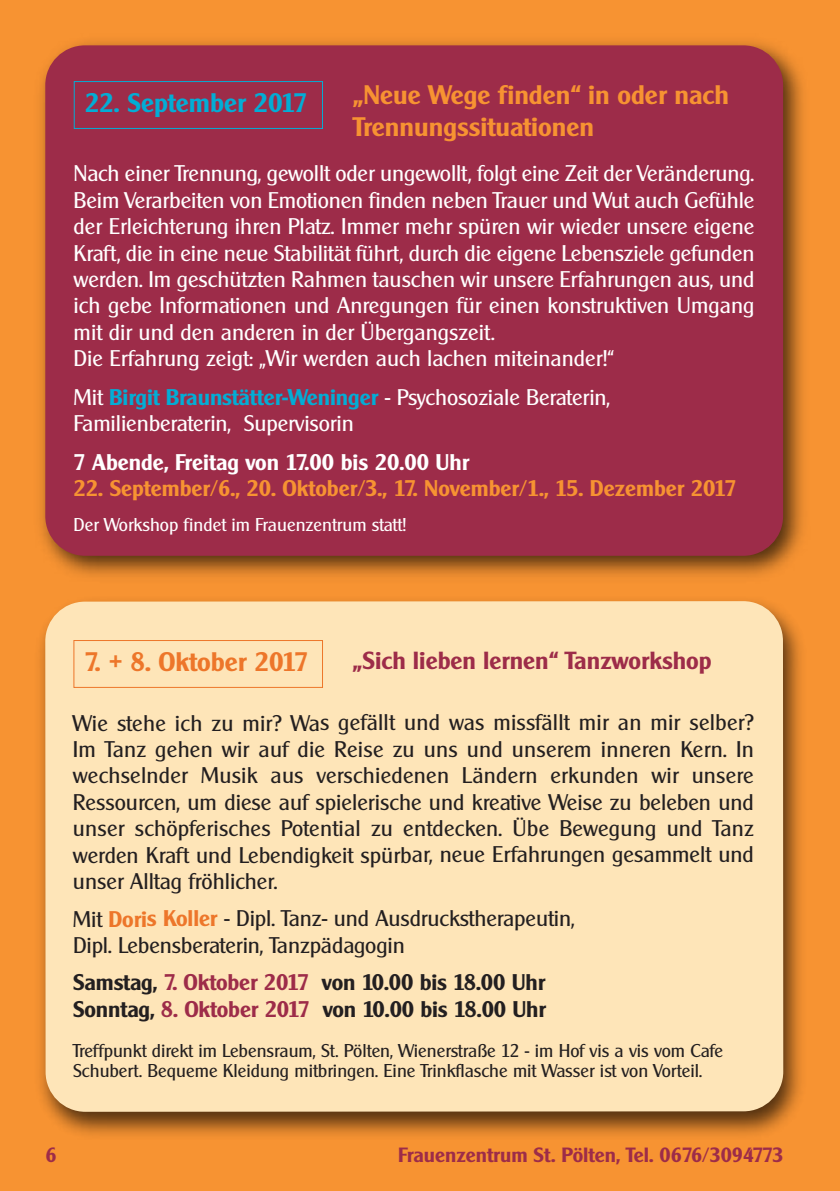
<style>
.page{position:relative;width:840px;height:1191px;background:#fff}
.page>*{position:absolute;margin:0;border:0;box-sizing:border-box;transform-origin:0 0}
.t1{font:700 26px/31.2px "Alexander Becker";color:#f79332}
.t2{font:700 26px "Alexander Becker";color:#03add5}
.t3{font:700 26px "Alexander Becker";color:#ed762a}
.t4{font:700 24px "Alexander Becker";color:#9d2c49}
.t5{font:22px/26.4px "Alexander Becker";letter-spacing:-.005em;color:#fff}
.t6{font:22px/26.4px "Alexander Becker";letter-spacing:-.005em;color:#231f20;text-align:justify}
.t7{font:700 22px/26.4px "Alexander Becker";letter-spacing:-.005em;color:#231f20}
.t8{font:700 22px "Alexander Becker";color:#f79332}
.t9{font:700 22px "Alexander Becker";color:#fff}
.t10{font:700 20px "Alexander Becker";color:#9d2c49}
.t11{font:18px/20px "Alexander Becker";color:#231f20}
.t12{font:18px "Alexander Becker";color:#fff}
.s1{font-weight:700;color:#03add5}
.s2{font-weight:700;color:#ed762a}
.s3{color:#9d2c49}
</style>
<div class="page">
<div style="left:0;top:0;width:839px;height:1191px;background:#f79332"></div>
<img style="left:39px;top:41px;width:765px;height:1095px">
<div style="left:45px;top:601px;width:737px;height:510px;background:#fee5b8;border-radius:40px"></div>
<div style="left:45px;top:45px;width:737px;height:511px;background:#9d2c49;border-radius:40px"></div>
<div style="left:74px;top:81px;width:249px;height:48px;border:1px solid #03add5"></div>
<div style="left:73px;top:640px;width:250px;height:48px;border:1px solid #ed762a"></div>
<p class="t2" style="left:85px;top:87px;width:224px">22. September 2017</p>
<p class="t1" style="left:353px;top:80px;width:377px">„Neue Wege finden“ in oder nach<br>Trennungssituationen</p>
<p class="t5" style="left:74px;top:160px;width:682px">Nach einer Trennung, gewollt oder ungewollt, folgt eine Zeit der Veränderung.<br>Beim Verarbeiten von Emotionen finden neben Trauer und Wut auch Gefühle der Erleichterung ihren Platz. Immer mehr spüren wir wieder unsere eigene Kraft, die in eine neue Stabilität führt, durch die eigene Lebensziele gefunden werden. Im geschützten Rahmen tauschen wir unsere Erfahrungen aus, und ich gebe Informationen und Anregungen für einen konstruktiven Umgang mit dir und den anderen in der Übergangszeit.<br>Die Erfahrung zeigt: „Wir werden auch lachen miteinander!“</p>
<p class="t5" style="left:74px;top:384px;width:538px">Mit <span class="s1">Birgit Braunstätter-Weninger</span> - Psychosoziale Beraterin,<br>Familienberaterin, Supervisorin</p>
<p class="t9" style="left:74px;top:448px;width:397px">7 Abende, Freitag von 17.00 bis 20.00 Uhr</p>
<p class="t8" style="left:74px;top:475px;width:664px">22. September/6., 20. Oktober/3., 17. November/1., 15. Dezember 2017</p>
<p class="t12" style="left:74px;top:513px;width:334px">Der Workshop findet im Frauenzentrum statt!</p>
<p class="t3" style="left:84px;top:646px;width:226px">7. + 8. Oktober 2017</p>
<p class="t4" style="left:352px;top:646px;width:360px">„Sich lieben lernen“ Tanzworkshop</p>
<p class="t6" style="left:73px;top:709px;width:682px">Wie stehe ich zu mir? Was gefällt und was missfällt mir an mir selber?<br>Im Tanz gehen wir auf die Reise zu uns und unserem inneren Kern. In wechselnder Musik aus verschiedenen Ländern erkunden wir unsere Ressourcen, um diese auf spielerische und kreative Weise zu beleben und unser schöpferisches Potential zu entdecken. Übe Bewegung und Tanz werden Kraft und Lebendigkeit spürbar, neue Erfahrungen gesammelt und unser Alltag fröhlicher.</p>
<p class="t6" style="left:73px;top:905px;width:503px">Mit <span class="s2">Doris Koller</span> - Dipl. Tanz- und Ausdruckstherapeutin,<br>Dipl. Lebensberaterin, Tanzpädagogin</p>
<p class="t7" style="left:73px;top:969px;width:474px">Samstag, <span class="s3">7. Oktober 2017</span> von 10.00 bis 18.00 Uhr<br>Sonntag, <span class="s3">8. Oktober 2017</span> von 10.00 bis 18.00 Uhr</p>
<p class="t11" style="left:73px;top:1040px;width:651px">Treffpunkt direkt im Lebensraum, St. Pölten, Wienerstraße 12 - im Hof vis a vis vom Cafe<br>Schubert. Bequeme Kleidung mitbringen. Eine Trinkflasche mit Wasser ist von Vorteil.</p>
<p class="t10" style="left:45px;top:1143px;width:13px">6</p>
<p class="t10" style="left:398px;top:1143px;width:386px">Frauenzentrum St. Pölten, Tel. 0676/3094773</p>
</div>
